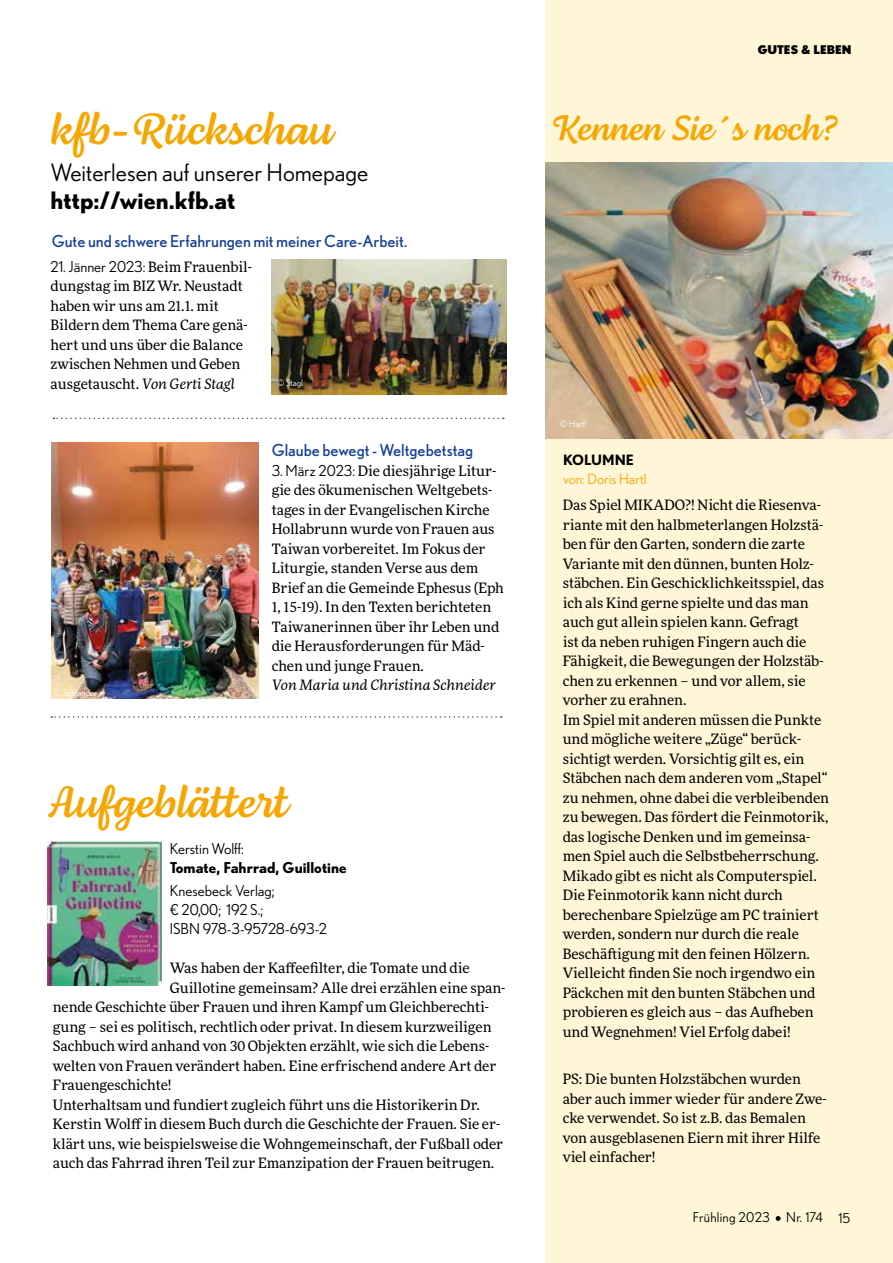
<style>
.page{position:relative;width:893px;height:1263px;background:#fff}
.page>*{position:absolute;margin:0;border:0;box-sizing:border-box;transform-origin:0 0}
.t1{font:45px "Lemongrass Script";color:#f7a600}
.t2{font:36px "Lemongrass Script";color:#f7a600}
.t3{font:24px "Nobel";color:#000}
.t4{font:700 24px "Nobel";color:#000}
.t5{font:16.5px "Nobel";color:#164194}
.t6{font:15px/19.2px "Nobel";color:#000}
.t7{font:700 15px "Nobel";color:#000}
.t8{font:14.25px/19.5px "More Pro";color:#000}
.t9{font:italic 14.25px "More Pro";color:#000}
.t10{font:14.25px "Nobel";color:#f7a600}
.t11{font:700 14.25px "Nobel";color:#000}
.t12{font:13.5px "Nobel";letter-spacing:.02em;color:#000}
.t13{font:900 12px "Nobel";color:#000}
.t14{font:9px "Nobel";color:#fff}
.s1{font-family:"More Pro";font-size:14.25px}
.s2{font-style:italic}
.s3{font-family:"Nobel";font-size:15px}
</style>
<div class="page">
<div style="left:545px;top:0;width:348px;height:1263px;background:#fef6d7"></div>
<img style="left:545px;top:162px;width:348px;height:276px">
<svg style="left:53px;top:418px;width:451px;height:1px"></svg>
<img style="left:271px;top:260px;width:235px;height:134px">
<img style="left:48px;top:841px;width:113px;height:144px">
<svg style="left:51px;top:716px;width:451px;height:2px"></svg>
<svg style="left:776px;top:1216px;width:5px;height:5px"></svg>
<img style="left:52px;top:442px;width:207px;height:256px">
<h1 class="t1" style="left:51px;top:102px;width:283px">kfb-Rückschau</h1>
<h3 class="t3" style="left:51px;top:159px;width:319px">Weiterlesen auf unserer Homepage</h3>
<h3 class="t4" style="left:51px;top:186px;width:186px">http://wien.kfb.at</h3>
<p class="t5" style="left:52px;top:232px;width:357px">Gute und schwere Erfahrungen mit meiner Care-Arbeit.</p>
<p class="t6" style="left:51px;top:256px;width:203px">21. Jänner 2023: <span class="s1">Beim Frauenbil-</span></p>
<p class="t8" style="left:51px;top:276px;width:199px">dungstag im BIZ Wr. Neustadt haben wir uns am 21.1. mit<br>Bildern dem Thema Care genä&shy;hert und uns über die Balance zwischen Nehmen und Geben ausgetauscht. <span class="s2">Von Gerti Stagl</span></p>
<p class="t14" style="left:277px;top:378px;width:28px">© Stagl</p>
<p class="t14" style="left:54px;top:687px;width:45px">© Schneider</p>
<p class="t5" style="left:272px;top:441px;width:203px">Glaube bewegt - Weltgebetstag</p>
<p class="t8" style="left:272px;top:460px;width:234px"><span class="s3">3. März 2023:</span> Die diesjährige Litur&shy;gie des ökumenischen Weltgebets&shy;tages in der Evangelischen Kirche<br>Hollabrunn wurde von Frauen aus<br>Taiwan vorbereitet. Im Fokus der<br>Liturgie, standen Verse aus dem<br>Brief an die Gemeinde Ephesus (Eph<br>1, 15-19). In den Texten berichteten<br>Taiwanerinnen über ihr Leben und die Herausforderungen für Mäd&shy;chen und junge Frauen.</p>
<p class="t9" style="left:272px;top:676px;width:226px">Von Maria und Christina Schneider</p>
<h1 class="t1" style="left:48px;top:775px;width:241px">Aufgeblättert</h1>
<p class="t6" style="left:170px;top:838px;width:76px">Kerstin Wolff:</p>
<p class="t7" style="left:170px;top:859px;width:178px">Tomate, Fahrrad, Guillotine</p>
<p class="t6" style="left:170px;top:881px;width:159px">Knesebeck Verlag;<br>€ 20,00; 192 S.;<br>ISBN 978-3-95728-693-2</p>
<p class="t8" style="left:170px;top:958px;width:301px">Was haben der Kaffeefilter, die Tomate und die</p>
<p class="t8" style="left:170px;top:977px;width:337px">Guillotine gemeinsam? Alle drei erzählen eine span-</p>
<p class="t8" style="left:53px;top:997px;width:438px">nende Geschichte über Frauen und ihren Kampf um Gleichberechti-</p>
<p class="t8" style="left:53px;top:1016px;width:440px">gung – sei es politisch, rechtlich oder privat. In diesem kurzweiligen</p>
<p class="t8" style="left:53px;top:1036px;width:438px">Sachbuch wird anhand von 30 Objekten erzählt, wie sich die Lebens-</p>
<p class="t8" style="left:53px;top:1055px;width:445px">welten von Frauen verändert haben. Eine erfrischend andere Art der</p>
<p class="t8" style="left:53px;top:1075px;width:120px">Frauengeschichte!</p>
<p class="t8" style="left:53px;top:1094px;width:429px">Unterhaltsam und fundiert zugleich führt uns die Historikerin Dr.</p>
<p class="t8" style="left:53px;top:1114px;width:449px">Kerstin Wolff in diesem Buch durch die Geschichte der Frauen. Sie er-</p>
<p class="t8" style="left:53px;top:1133px;width:452px">klärt uns, wie beispielsweise die Wohngemeinschaft, der Fußball oder</p>
<p class="t8" style="left:53px;top:1153px;width:443px">auch das Fahrrad ihren Teil zur Emanzipation der Frauen beitrugen.</p>
<p class="t13" style="left:758px;top:43px;width:95px">GUTES &amp; LEBEN</p>
<h2 class="t2" style="left:551px;top:107px;width:288px">Kennen Sie´s noch?</h2>
<p class="t14" style="left:560px;top:419px;width:28px">© Hartl</p>
<p class="t11" style="left:563px;top:451px;width:72px">KOLUMNE</p>
<p class="t10" style="left:563px;top:471px;width:85px">von: Doris Hartl</p>
<p class="t8" style="left:563px;top:495px;width:268px">Das Spiel MIKADO?! Nicht die Riesenva&shy;riante mit den halbmeterlangen Holzstä&shy;ben für den Garten, sondern die zarte Variante mit den dünnen, bunten Holz&shy;stäbchen. Ein Geschicklichkeitsspiel, das ich als Kind gerne spielte und das man auch gut allein spielen kann. Gefragt<br>ist da neben ruhigen Fingern auch die Fähigkeit, die Bewegungen der Holzstäb&shy;chen zu erkennen – und vor allem, sie vorher zu erahnen.<br>Im Spiel mit anderen müssen die Punkte und mögliche weitere „Züge“ berück&shy;sichtigt werden. Vorsichtig gilt es, ein Stäbchen nach dem anderen vom „Stapel“ zu nehmen, ohne dabei die verbleibenden zu bewegen. Das fördert die Feinmotorik, das logische Denken und im gemeinsa&shy;men Spiel auch die Selbstbeherrschung.<br>Mikado gibt es nicht als Computerspiel.<br>Die Feinmotorik kann nicht durch berechenbare Spielzüge am PC trainiert werden, sondern nur durch die reale Beschäftigung mit den feinen Hölzern.<br>Vielleicht finden Sie noch irgendwo ein Päckchen mit den bunten Stäbchen und probieren es gleich aus – das Aufheben und Wegnehmen! Viel Erfolg dabei!</p>
<p class="t8" style="left:563px;top:1069px;width:265px">PS: Die bunten Holzstäbchen wurden aber auch immer wieder für andere Zwe&shy;cke verwendet. So ist z.B. das Bemalen von ausgeblasenen Eiern mit ihrer Hilfe viel einfacher!</p>
<p class="t12" style="left:693px;top:1209px;width:159px">Frühling 2023 Nr. 174 15</p>
</div>
